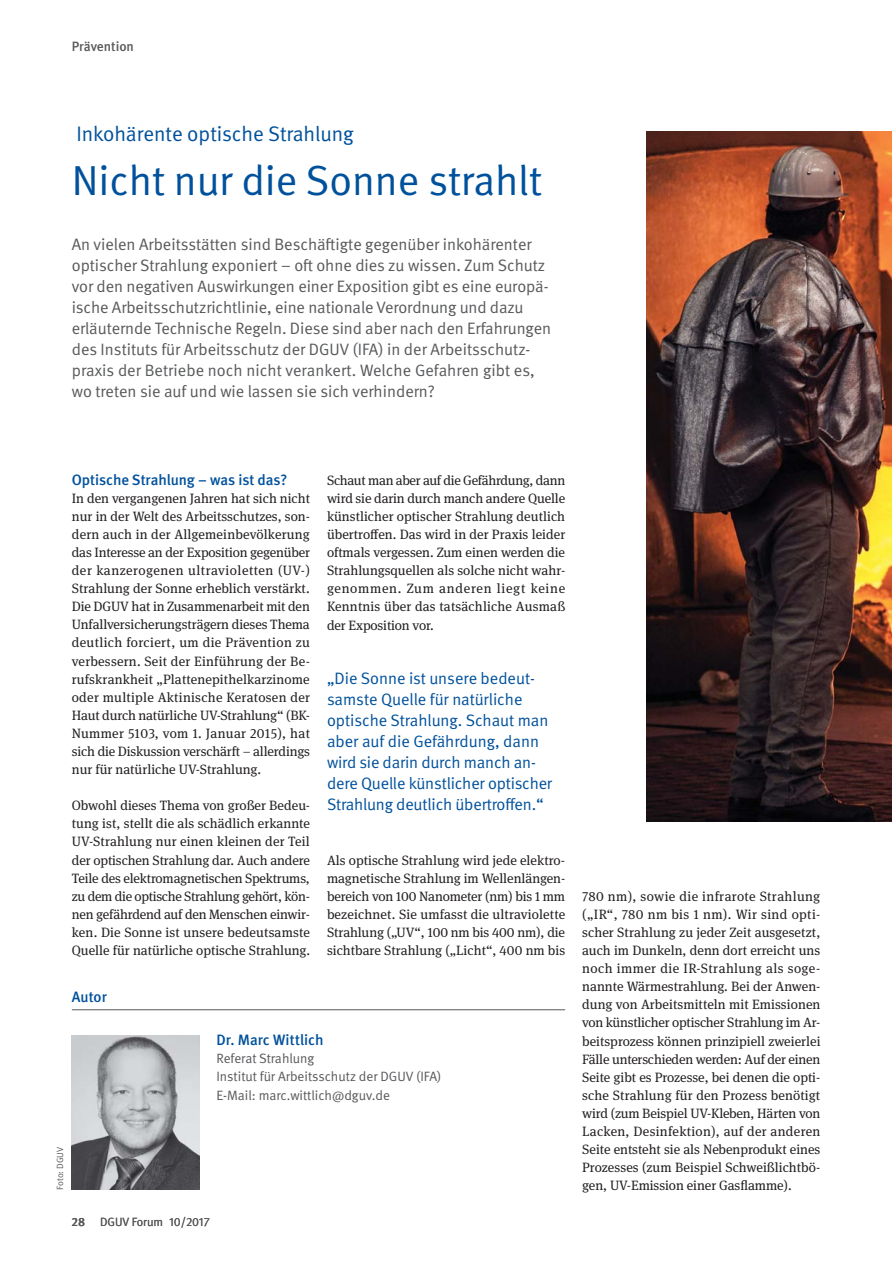
<style>
.page{position:relative;width:892px;height:1264px;background:#fff}
.page>*{position:absolute;margin:0;border:0;box-sizing:border-box;transform-origin:0 0}
.t1{font:42px "DGUV Meta";color:#00519c}
.t2{font:21px "DGUV Meta";color:#00519c}
.t3{font:16.5px/21px "DGUV Meta";letter-spacing:-.005em;color:#58595b}
.t4{font:16.5px/21px "DGUV Meta";letter-spacing:-.01em;color:#00519c}
.t5{font:500 15px "DGUV Meta";letter-spacing:-.005em;color:#00519c}
.t6{font:13.5px/18.1px "DGUV Meta Serif";color:#231f20;text-align:justify}
.t7{font:13.5px/18.1px "DGUV Meta";color:#58595b}
.t8{font:500 13.5px "DGUV Meta";color:#58595b}
.t9{font:12px "DGUV Meta";color:#58595b}
.t10{font:9px "DGUV Meta";color:#58595b}
.s1{font-weight:500}
</style>
<div class="page">
<img style="left:646px;top:131px;width:246px;height:690px">
<hr style="left:72px;top:1009px;width:493px;height:1px;background:#58595b">
<img style="left:72px;top:1035px;width:127px;height:154px">
<p class="t8" style="left:72px;top:41px;width:64px">Prävention</p>
<h2 class="t2" style="left:76px;top:126px;width:279px">Inkohärente optische Strahlung</h2>
<h1 class="t1" style="left:72px;top:165px;width:472px">Nicht nur die Sonne strahlt</h1>
<p class="t3" style="left:72px;top:235px;width:481px">An vielen Arbeitsstätten sind Beschäftigte gegenüber inkohärenter optischer Strahlung exponiert – oft ohne dies zu wissen. Zum Schutz vor den negativen Auswirkungen einer Exposition gibt es eine europä&shy;ische Arbeitsschutzrichtlinie, eine nationale Verordnung und dazu erläuternde Technische Regeln. Diese sind aber nach den Erfahrungen des Instituts für Arbeitsschutz der DGUV (IFA) in der Arbeitsschutz&shy;praxis der Betriebe noch nicht verankert. Welche Gefahren gibt es, wo treten sie auf und wie lassen sie sich verhindern?</p>
<p class="t5" style="left:72px;top:474px;width:217px">Optische Strahlung – was ist das?</p>
<p class="t6" style="left:72px;top:489px;width:240px">In den vergangenen Jahren hat sich nicht nur in der Welt des Arbeitsschutzes, son&shy;dern auch in der Allgemeinbevölkerung das Interesse an der Exposition gegenüber der kanzerogenen ultravioletten (UV-)<br>Strahlung der Sonne erheblich verstärkt.<br>Die DGUV hat in Zusammenarbeit mit den Unfallversicherungsträgern dieses Thema deutlich forciert, um die Prävention zu verbessern. Seit der Einführung der Be&shy;rufskrankheit „Plattenepithelkarzinome oder multiple Aktinische Keratosen der Haut durch natürliche UV-Strahlung“ (BK-Nummer 5103, vom 1. Januar 2015), hat sich die Diskussion verschärft – allerdings nur für natürliche UV-Strahlung.</p>
<p class="t6" style="left:72px;top:797px;width:240px">Obwohl dieses Thema von großer Bedeu&shy;tung ist, stellt die als schädlich erkannte UV-Strahlung nur einen kleinen der Teil der optischen Strahlung dar. Auch andere Teile des elektromagnetischen Spektrums, zu dem die optische Strahlung gehört, kön&shy;nen gefährdend auf den Menschen einwir&shy;ken. Die Sonne ist unsere bedeutsamste Quelle für natürliche optische Strahlung.</p>
<p class="t5" style="left:72px;top:991px;width:36px">Autor</p>
<p class="t6" style="left:327px;top:471px;width:240px">Schaut man aber auf die Gefährdung, dann wird sie darin durch manch andere Quelle künstlicher optischer Strahlung deutlich übertroffen. Das wird in der Praxis leider oftmals vergessen. Zum einen werden die Strahlungsquellen als solche nicht wahr&shy;genommen. Zum anderen liegt keine Kenntnis über das tatsächliche Ausmaß der Exposition vor.</p>
<p class="t4" style="left:327px;top:669px;width:227px">„Die Sonne ist unsere bedeut&shy;samste Quelle für natürliche optische Strahlung. Schaut man aber auf die Gefährdung, dann wird sie darin durch manch an&shy;dere Quelle künstlicher optischer<br>Strahlung deutlich übertroffen.“</p>
<p class="t6" style="left:327px;top:851px;width:240px">Als optische Strahlung wird jede elektro&shy;magnetische Strahlung im Wellenlängen&shy;bereich von 100 Nanometer (nm) bis 1 mm bezeichnet. Sie umfasst die ultraviolette Strahlung („UV“, 100 nm bis 400 nm), die sichtbare Strahlung („Licht“, 400 nm bis</p>
<p class="t5" style="left:216px;top:1034px;width:109px">Dr. Marc Wittlich</p>
<p class="t7" style="left:216px;top:1050px;width:227px">Referat Strahlung<br>Institut für Arbeitsschutz der DGUV (IFA)<br>E-Mail: marc.wittlich@dguv.de</p>
<p class="t10" style="left:57px;top:1189px;width:44px;rotate:-90deg">Foto: DGUV</p>
<p class="t9" style="left:72px;top:1217px;width:140px"><span class="s1">28</span> DGUV Forum 10/2017</p>
<p class="t6" style="left:582px;top:887px;width:240px">780 nm), sowie die infrarote Strahlung („IR“, 780 nm bis 1 nm). Wir sind opti&shy;scher Strahlung zu jeder Zeit ausgesetzt, auch im Dunkeln, denn dort erreicht uns noch immer die IR-Strahlung als soge&shy;nannte Wärmestrahlung. Bei der Anwen&shy;dung von Arbeitsmitteln mit Emissionen von künstlicher optischer Strahlung im Ar&shy;beitsprozess können prinzipiell zweierlei Fälle unterschieden werden: Auf der einen Seite gibt es Prozesse, bei denen die opti&shy;sche Strahlung für den Prozess benötigt wird (zum Beispiel UV-Kleben, Härten von Lacken, Desinfektion), auf der anderen Seite entsteht sie als Nebenprodukt eines Prozesses (zum Beispiel Schweißlichtbö&shy;gen, UV-Emission einer Gasflamme).</p>
</div>
